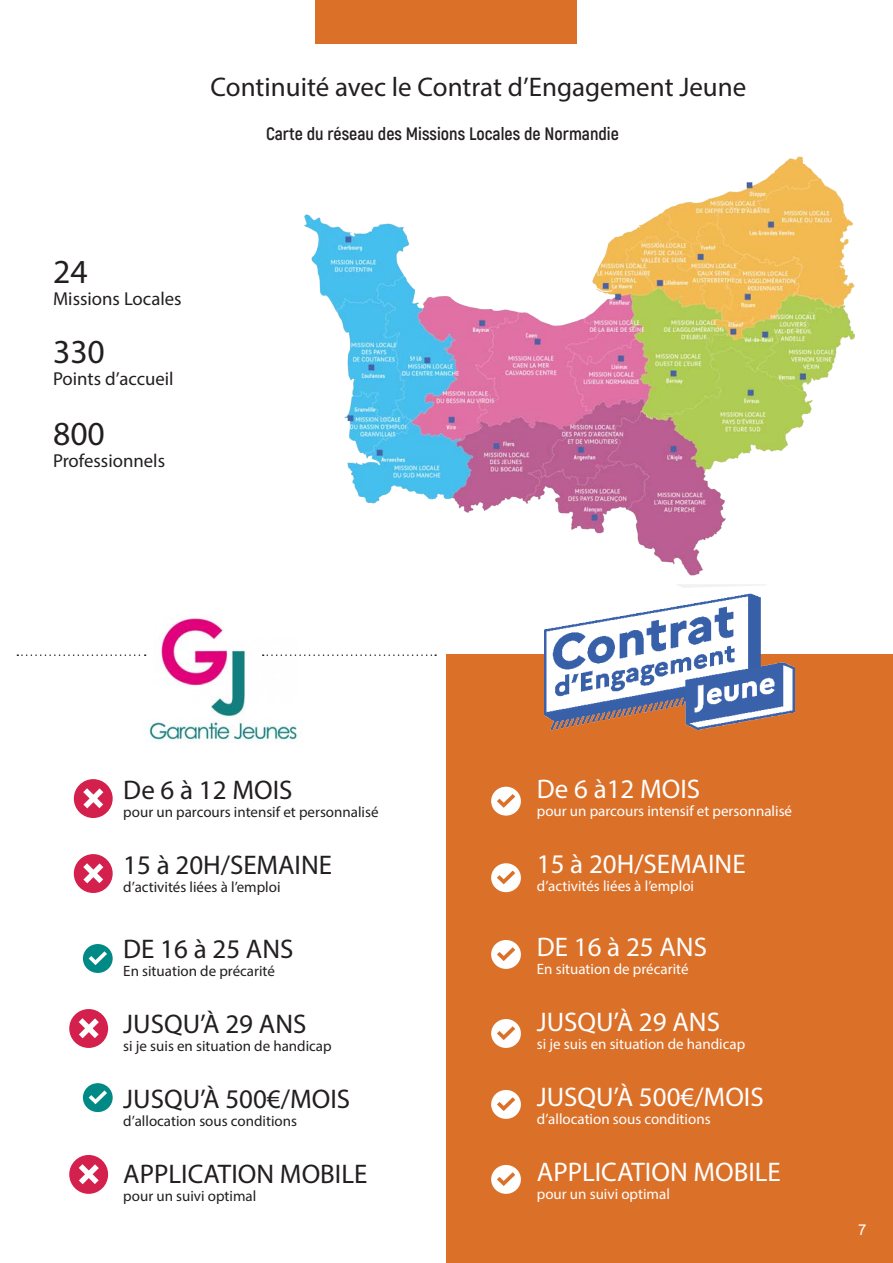
<style>
.page{position:relative;width:893px;height:1263px;background:#fff}
.page>*{position:absolute;margin:0;border:0;box-sizing:border-box;transform-origin:0 0}
.t1{font:33.75px "Myriad Pro";color:#231f20}
.t2{font:27px "Myriad Pro";color:#231f20}
.t3{font:27px "Myriad Pro";color:#fff}
.t4{font:18.75px "Myriad Pro";color:#231f20}
.t5{font:700 18px "Akrobat";color:#231f20}
.t6{font:15px "Myriad Pro";color:#231f20}
.t7{font:15px "Myriad Pro";color:#fff}
.t8{font:15px "Arial";color:#fff}
</style>
<div class="page">
<div style="left:316px;top:0;width:261px;height:43px;background:#db7029"></div>
<div style="left:446px;top:655px;width:447px;height:608px;background:#db7029"></div>
<img style="left:146px;top:618px;width:157px;height:124px">
<img style="left:305px;top:156px;width:550px;height:432px">
<svg style="left:491px;top:787px;width:30px;height:29px"></svg>
<svg style="left:83px;top:944px;width:30px;height:29px"></svg>
<svg style="left:83px;top:1083px;width:30px;height:29px"></svg>
<svg style="left:491px;top:863px;width:30px;height:29px"></svg>
<svg style="left:491px;top:940px;width:30px;height:29px"></svg>
<svg style="left:491px;top:1019px;width:30px;height:29px"></svg>
<svg style="left:491px;top:1090px;width:30px;height:29px"></svg>
<svg style="left:491px;top:1165px;width:30px;height:29px"></svg>
<svg style="left:69px;top:1009px;width:39px;height:39px"></svg>
<svg style="left:69px;top:1155px;width:39px;height:39px"></svg>
<svg style="left:17px;top:654px;width:129px;height:2px"></svg>
<svg style="left:263px;top:654px;width:173px;height:2px"></svg>
<svg style="left:74px;top:779px;width:39px;height:39px"></svg>
<svg style="left:74px;top:854px;width:39px;height:39px"></svg>
<img style="left:544px;top:594px;width:251px;height:137px">
<p class="t2" style="left:210px;top:70px;width:537px">Continuité avec le Contrat d’Engagement Jeune</p>
<p class="t5" style="left:266px;top:123px;width:354px">Carte du réseau des Missions Locales de Normandie</p>
<p class="t1" style="left:53px;top:251px;width:36px">24</p>
<p class="t4" style="left:53px;top:287px;width:130px">Missions Locales</p>
<p class="t1" style="left:53px;top:330px;width:53px">330</p>
<p class="t4" style="left:53px;top:367px;width:122px">Points d’accueil</p>
<p class="t1" style="left:53px;top:413px;width:53px">800</p>
<p class="t4" style="left:53px;top:449px;width:114px">Professionnels</p>
<p class="t2" style="left:123px;top:774px;width:171px">De 6 à 12 MOIS</p>
<p class="t6" style="left:123px;top:803px;width:257px">pour un parcours intensif et personnalisé</p>
<p class="t2" style="left:123px;top:849px;width:210px">15 à 20H/SEMAINE</p>
<p class="t6" style="left:123px;top:878px;width:159px">d’activités liées à l’emploi</p>
<p class="t2" style="left:123px;top:932px;width:172px">DE 16 à 25 ANS</p>
<p class="t6" style="left:123px;top:961px;width:153px">En situation de précarité</p>
<p class="t2" style="left:123px;top:1007px;width:185px">JUSQU’À 29 ANS</p>
<p class="t6" style="left:123px;top:1036px;width:210px">si je suis en situation de handicap</p>
<p class="t2" style="left:123px;top:1082px;width:228px">JUSQU’À 500€/MOIS</p>
<p class="t6" style="left:123px;top:1111px;width:175px">d’allocation sous conditions</p>
<p class="t2" style="left:123px;top:1157px;width:246px">APPLICATION MOBILE</p>
<p class="t6" style="left:123px;top:1186px;width:135px">pour un suivi optimal</p>
<p class="t3" style="left:537px;top:772px;width:165px">De 6 à12 MOIS</p>
<p class="t7" style="left:537px;top:801px;width:257px">pour un parcours intensif et personnalisé</p>
<p class="t3" style="left:537px;top:847px;width:210px">15 à 20H/SEMAINE</p>
<p class="t7" style="left:537px;top:876px;width:159px">d’activités liées à l’emploi</p>
<p class="t3" style="left:537px;top:930px;width:172px">DE 16 à 25 ANS</p>
<p class="t7" style="left:537px;top:960px;width:153px">En situation de précarité</p>
<p class="t3" style="left:537px;top:1005px;width:185px">JUSQU’À 29 ANS</p>
<p class="t7" style="left:537px;top:1035px;width:210px">si je suis en situation de handicap</p>
<p class="t3" style="left:537px;top:1080px;width:228px">JUSQU’À 500€/MOIS</p>
<p class="t7" style="left:537px;top:1110px;width:175px">d’allocation sous conditions</p>
<p class="t3" style="left:537px;top:1155px;width:246px">APPLICATION MOBILE</p>
<p class="t7" style="left:537px;top:1185px;width:135px">pour un suivi optimal</p>
<p class="t8" style="left:858px;top:1219px;width:10px">7</p>
</div>
